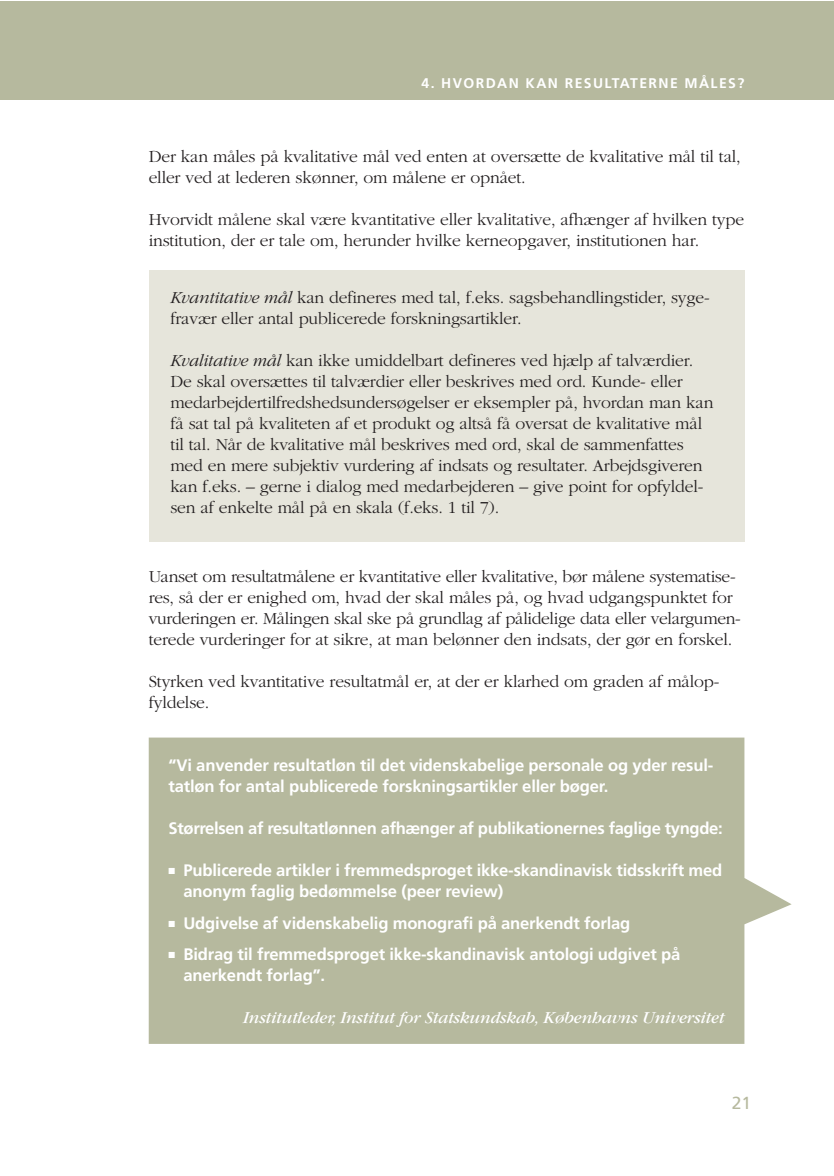
<style>
.page{position:relative;width:834px;height:1176px;background:#fff}
.page>*{position:absolute;margin:0;border:0;box-sizing:border-box;transform-origin:0 0}
.t1{font:300 17.5px/21px "Garamond";letter-spacing:-.01em;color:#231f20}
.t2{font:italic 17.5px "Garamond";letter-spacing:-.01em;color:#fff}
.t3{font:17.5px "Frutiger";color:#b6b99e}
.t4{font:700 16.62px/21px "Frutiger";letter-spacing:-.01em;color:#fff}
.t5{font:700 14px "Frutiger";letter-spacing:.1em;color:#fff}
.s1{font-style:italic}
</style>
<div class="page">
<svg style="left:149px;top:737px;width:642px;height:307px;background:#bbbda4"></svg>
<div style="left:149px;top:270px;width:595px;height:272px;background:#e6e5db"></div>
<div style="left:0;top:1px;width:833px;height:99px;background:#b6b99e"></div>
<p class="t5" style="left:421px;top:78px;width:324px">4. HVORDAN KAN RESULTATERNE MÅLES?</p>
<p class="t1" style="left:149px;top:147px;width:593px">Der kan måles på kvalitative mål ved enten at oversætte de kvalitative mål til tal, eller ved at lederen skønner, om målene er opnået.</p>
<p class="t1" style="left:149px;top:210px;width:597px">Hvorvidt målene skal være kvantitative eller kvalitative, afhænger af hvilken type institution, der er tale om, herunder hvilke kerneopgaver, institutionen har.</p>
<p class="t1" style="left:170px;top:288px;width:540px"><span class="s1">Kvantitative mål</span> kan defineres med tal, f.eks. sagsbehandlingstider, syge&shy;fravær eller antal publicerede forskningsartikler.</p>
<p class="t1" style="left:170px;top:351px;width:544px"><span class="s1">Kvalitative mål</span> kan ikke umiddelbart defineres ved hjælp af talværdier.<br>De skal oversættes til talværdier eller beskrives med ord. Kunde- eller medarbejdertilfredshedsundersøgelser er eksempler på, hvordan man kan få sat tal på kvaliteten af et produkt og altså få oversat de kvalitative mål til tal. Når de kvalitative mål beskrives med ord, skal de sammenfattes med en mere subjektiv vurdering af indsats og resultater. Arbejdsgiveren kan f.eks. – gerne i dialog med medarbejderen – give point for opfyldel&shy;sen af enkelte mål på en skala (f.eks. 1 til 7).</p>
<p class="t1" style="left:149px;top:567px;width:593px">Uanset om resultatmålene er kvantitative eller kvalitative, bør målene systematise&shy;res, så der er enighed om, hvad der skal måles på, og hvad udgangspunktet for vurderingen er. Målingen skal ske på grundlag af pålidelige data eller velargumen&shy;terede vurderinger for at sikre, at man belønner den indsats, der gør en forskel.</p>
<p class="t1" style="left:149px;top:672px;width:572px">Styrken ved kvantitative resultatmål er, at der er klarhed om graden af målop&shy;fyldelse.</p>
<p class="t4" style="left:168px;top:756px;width:546px">“Vi anvender resultatløn til det videnskabelige personale og yder resul&shy;tatløn for antal publicerede forskningsartikler eller bøger.</p>
<p class="t4" style="left:168px;top:819px;width:555px">Størrelsen af resultatlønnen afhænger af publikationernes faglige tyngde:</p>
<p class="t4" style="left:183px;top:861px;width:540px;text-indent:-15px">■ Publicerede artikler i fremmedsproget ikke-skandinavisk tidsskrift med anonym faglig bedømmelse (peer review)</p>
<p class="t4" style="left:168px;top:913px;width:463px">■ Udgivelse af videnskabelig monografi på anerkendt forlag</p>
<p class="t4" style="left:183px;top:945px;width:498px;text-indent:-15px">■ Bidrag til fremmedsproget ikke-skandinavisk antologi udgivet på anerkendt forlag”.</p>
<p class="t2" style="left:243px;top:1012px;width:483px">Institutleder, Institut for Statskundskab, Københavns Universitet</p>
<p class="t3" style="left:731px;top:1096px;width:21px">21</p>
</div>
